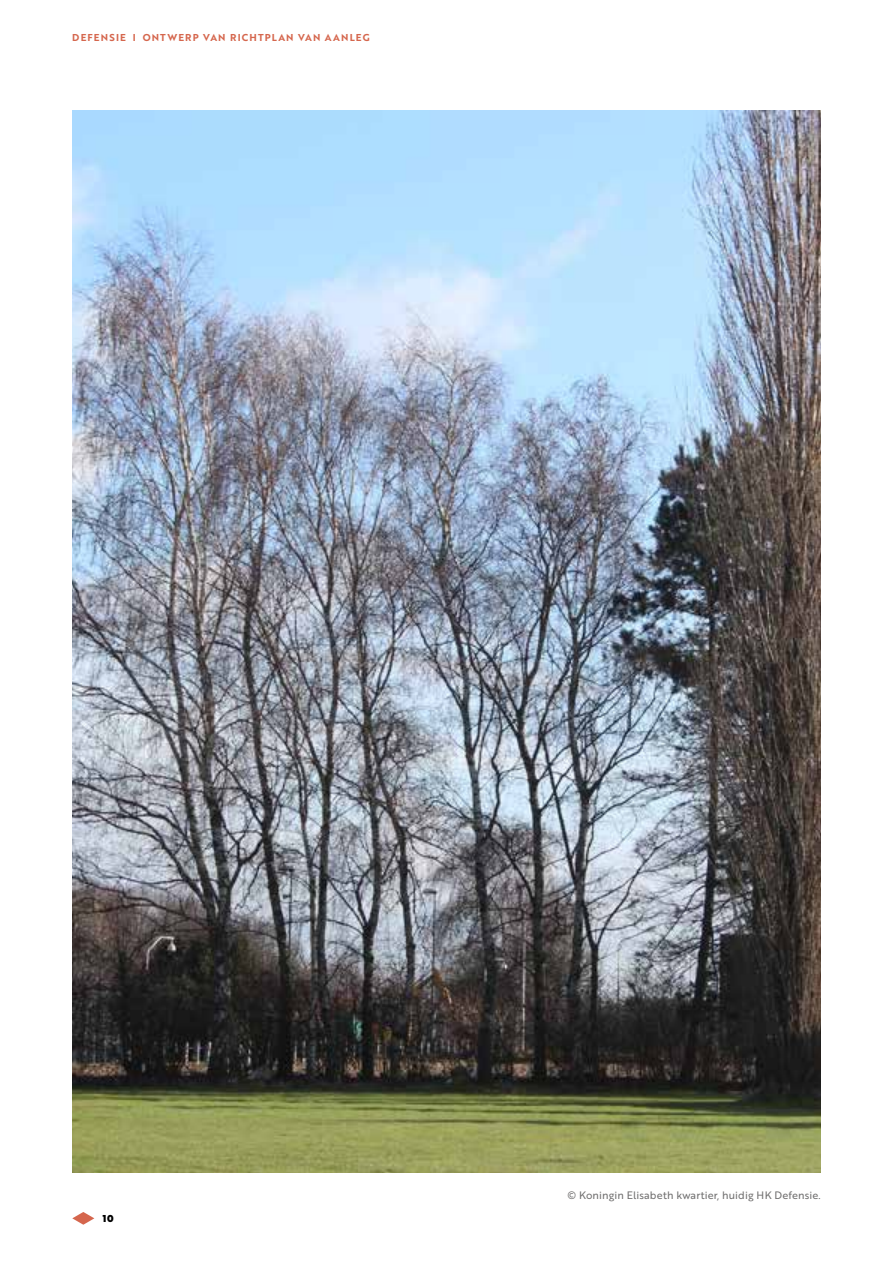
<style>
.page{position:relative;width:893px;height:1263px;background:#fff}
.page>*{position:absolute;margin:0;border:0;box-sizing:border-box;transform-origin:0 0}
.t1{font:10.5px "Brother 1816 Regular";letter-spacing:.01em;color:#706f6f}
.t2{font:9.75px "Brother 1816 Bold";letter-spacing:.12em;color:#d5664d}
.t3{font:9.75px "Brother 1816 Black";color:#000}
</style>
<div class="page">
<img style="left:72px;top:111px;width:749px;height:1062px">
<svg style="left:72px;top:1212px;width:22px;height:13px"></svg>
<p class="t2" style="left:72px;top:30px;width:299px">DEFENSIE I ONTWERP VAN RICHTPLAN VAN AANLEG</p>
<p class="t3" style="left:103px;top:1211px;width:12px">10</p>
<p class="t1" style="left:568px;top:1187px;width:255px">© Koningin Elisabeth kwartier, huidig HK Defensie.</p>
</div>
